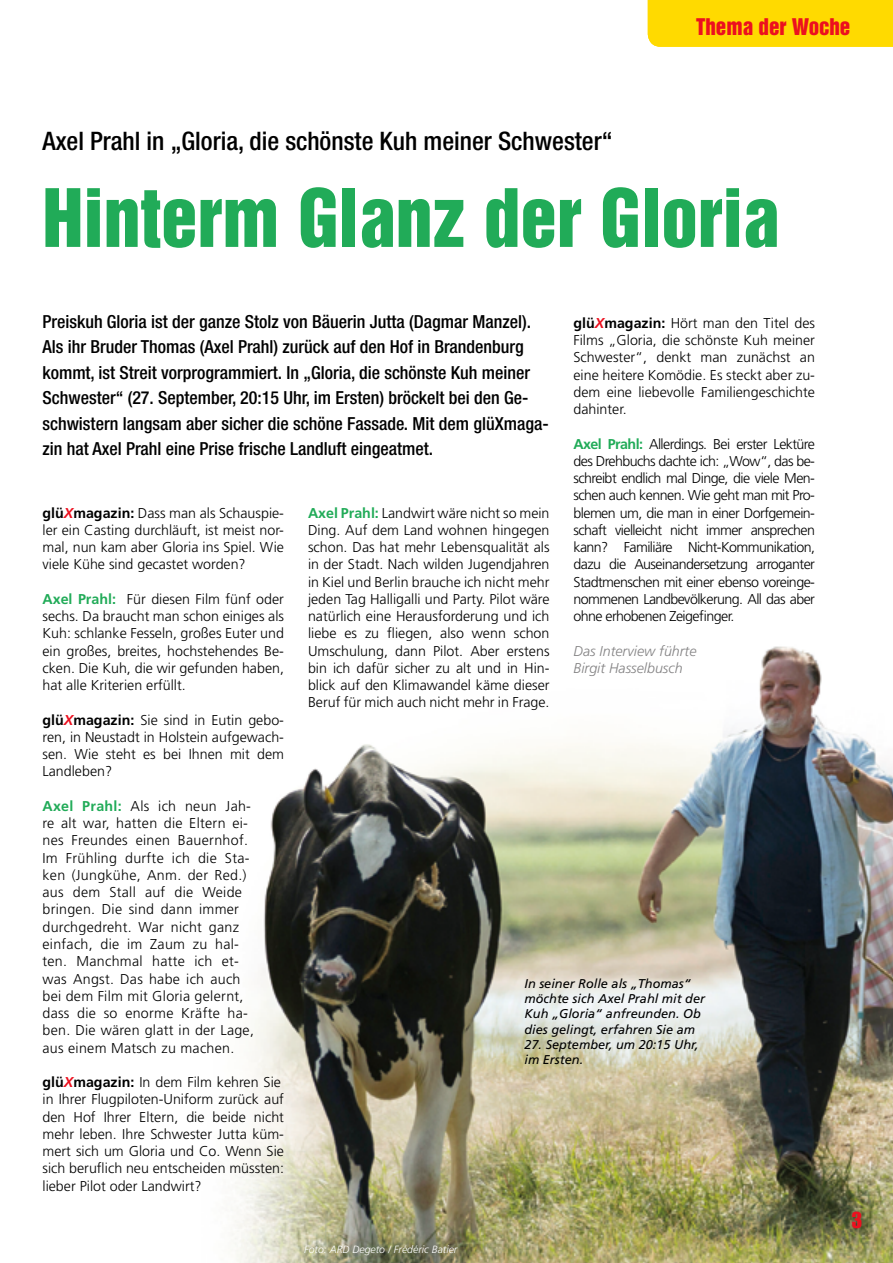
<style>
.page{position:relative;width:893px;height:1263px;background:#fff}
.page>*{position:absolute;margin:0;border:0;box-sizing:border-box;transform-origin:0 0}
.t1{font:73.5px "Helvetica Inserat LT Std";color:#21ab58}
.t2{font:500 condensed 25.5px "Helvetica Neue LT Std";color:#000}
.t3{font:22.5px "Impact LT Std";color:#ec101f}
.t4{font:21px "Helvetica Inserat LT Std";color:#ec101f}
.t5{font:500 condensed 18px/25.5px "Helvetica Neue LT Std";color:#000}
.t6{font:300 14.25px/17.2px "Frutiger LT Std";color:#000;text-align:justify}
.t7{font:300 14.25px/17.2px "Frutiger LT Std";letter-spacing:.02em;color:#000}
.t8{font:italic 300 14.25px/17.2px "Frutiger LT Std";color:#838283}
.t9{font:italic 12.75px/15.3px "Frutiger LT Std";color:#000}
.t10{font:italic 300 10.5px "Frutiger LT Std";color:#fff}
.s1{font-weight:700}
.s2{font-weight:700;font-style:italic;color:#ec101f}
.s3{font-weight:700;color:#21ab58}
</style>
<div class="page">
<img style="left:232px;top:646px;width:661px;height:617px">
<div style="left:648px;top:0;width:245px;height:47px;background:#ffda00"></div>
<h2 class="t2" style="left:42px;top:126px;width:572px">Axel Prahl in „Gloria, die schönste Kuh meiner Schwester“</h2>
<h3 class="t4" style="left:785px;top:13px;width:56px">Servic</h3>
<h3 class="t4" style="left:696px;top:14px;width:156px">Thema der Woche</h3>
<h1 class="t1" style="left:42px;top:174px;width:739px">Hinterm Glanz der Gloria</h1>
<p class="t5" style="left:42px;top:308px;width:508px">Preiskuh Gloria ist der ganze Stolz von Bäuerin Jutta (Dagmar Manzel).<br>Als ihr Bruder Thomas (Axel Prahl) zurück auf den Hof in Brandenburg kommt, ist Streit vorprogrammiert. In „Gloria, die schönste Kuh meiner Schwester“ (27. September, 20:15 Uhr, im Ersten) bröckelt bei den Ge&shy;schwistern langsam aber sicher die schöne Fassade. Mit dem glüXmaga&shy;zin hat Axel Prahl eine Prise frische Landluft eingeatmet.</p>
<p class="t6" style="left:573px;top:314px;width:243px"><span class="s1">glü</span><span class="s2">X</span><span class="s1">magazin:</span> Hört man den Titel des Films „Gloria, die schönste Kuh meiner Schwester“, denkt man zunächst an eine heitere Komödie. Es steckt aber zu&shy;dem eine liebevolle Familiengeschichte dahinter.</p>
<p class="t6" style="left:573px;top:435px;width:243px"><span class="s3">Axel Prahl:</span> Allerdings. Bei erster Lektüre des Drehbuchs dachte ich: „Wow“, das be&shy;schreibt endlich mal Dinge, die viele Men&shy;schen auch kennen. Wie geht man mit Pro&shy;blemen um, die man in einer Dorfgemein&shy;schaft vielleicht nicht immer ansprechen kann? Familiäre Nicht-Kommunikation, dazu die Auseinandersetzung arroganter Stadtmenschen mit einer ebenso voreinge&shy;nommenen Landbevölkerung. All das aber ohne erhobenen Zeigefinger.</p>
<p class="t8" style="left:573px;top:642px;width:124px">Das Interview führte<br>Birgit Hasselbusch</p>
<p class="t6" style="left:43px;top:504px;width:243px"><span class="s1">glü</span><span class="s2">X</span><span class="s1">magazin:</span> Dass man als Schauspie&shy;ler ein Casting durchläuft, ist meist nor&shy;mal, nun kam aber Gloria ins Spiel. Wie viele Kühe sind gecastet worden?</p>
<p class="t6" style="left:43px;top:590px;width:243px"><span class="s3">Axel Prahl:</span> Für diesen Film fünf oder sechs. Da braucht man schon einiges als Kuh: schlanke Fesseln, großes Euter und ein großes, breites, hochstehendes Be&shy;cken. Die Kuh, die wir gefunden haben, hat alle Kriterien erfüllt.</p>
<p class="t6" style="left:43px;top:711px;width:243px"><span class="s1">glü</span><span class="s2">X</span><span class="s1">magazin:</span> Sie sind in Eutin gebo&shy;ren, in Neustadt in Holstein aufgewach&shy;sen. Wie steht es bei Ihnen mit dem Landleben?</p>
<p class="t7" style="left:43px;top:797px;width:213px"><span class="s3">Axel Prahl:</span> Als ich neun Jah&shy;re alt war, hatten die Eltern ei&shy;nes Freundes einen Bauernhof.<br>Im Frühling durfte ich die Sta&shy;ken (Jungkühe, Anm. der Red.) aus dem Stall auf die Weide bringen. Die sind dann immer durchgedreht. War nicht ganz einfach, die im Zaum zu hal&shy;ten. Manchmal hatte ich et&shy;was Angst. Das habe ich auch bei dem Film mit Gloria gelernt, dass die so enorme Kräfte ha&shy;ben. Die wären glatt in der Lage, aus einem Matsch zu machen.</p>
<p class="t6" style="left:43px;top:1074px;width:243px;text-align:left"><span class="s1">glü</span><span class="s2">X</span><span class="s1">magazin:</span> In dem Film kehren Sie in Ihrer Flugpiloten-Uniform zurück auf den Hof Ihrer Eltern, die beide nicht mehr leben. Ihre Schwester Jutta küm&shy;mert sich um Gloria und Co. Wenn Sie sich beruflich neu entscheiden müssten: lieber Pilot oder Landwirt?</p>
<p class="t6" style="left:308px;top:504px;width:243px"><span class="s3">Axel Prahl:</span> Landwirt wäre nicht so mein Ding. Auf dem Land wohnen hingegen schon. Das hat mehr Lebensqualität als in der Stadt. Nach wilden Jugendjahren in Kiel und Berlin brauche ich nicht mehr jeden Tag Halligalli und Party. Pilot wäre natürlich eine Herausforderung und ich liebe es zu fliegen, also wenn schon Umschulung, dann Pilot. Aber erstens bin ich dafür sicher zu alt und in Hin&shy;blick auf den Klimawandel käme dieser Beruf für mich auch nicht mehr in Frage.</p>
<p class="t9" style="left:524px;top:976px;width:182px">In seiner Rolle als „Thomas“ möchte sich Axel Prahl mit der<br>Kuh „Gloria“ anfreunden. Ob dies gelingt, erfahren Sie am</p>
<p class="t9" style="left:524px;top:1037px;width:176px">27. September, um 20:15 Uhr, im Ersten.</p>
<p class="t10" style="left:304px;top:1244px;width:155px">Foto: ARD Degeto / Frédéric Batier</p>
<h3 class="t3" style="left:851px;top:1207px;width:12px">3</h3>
</div>
